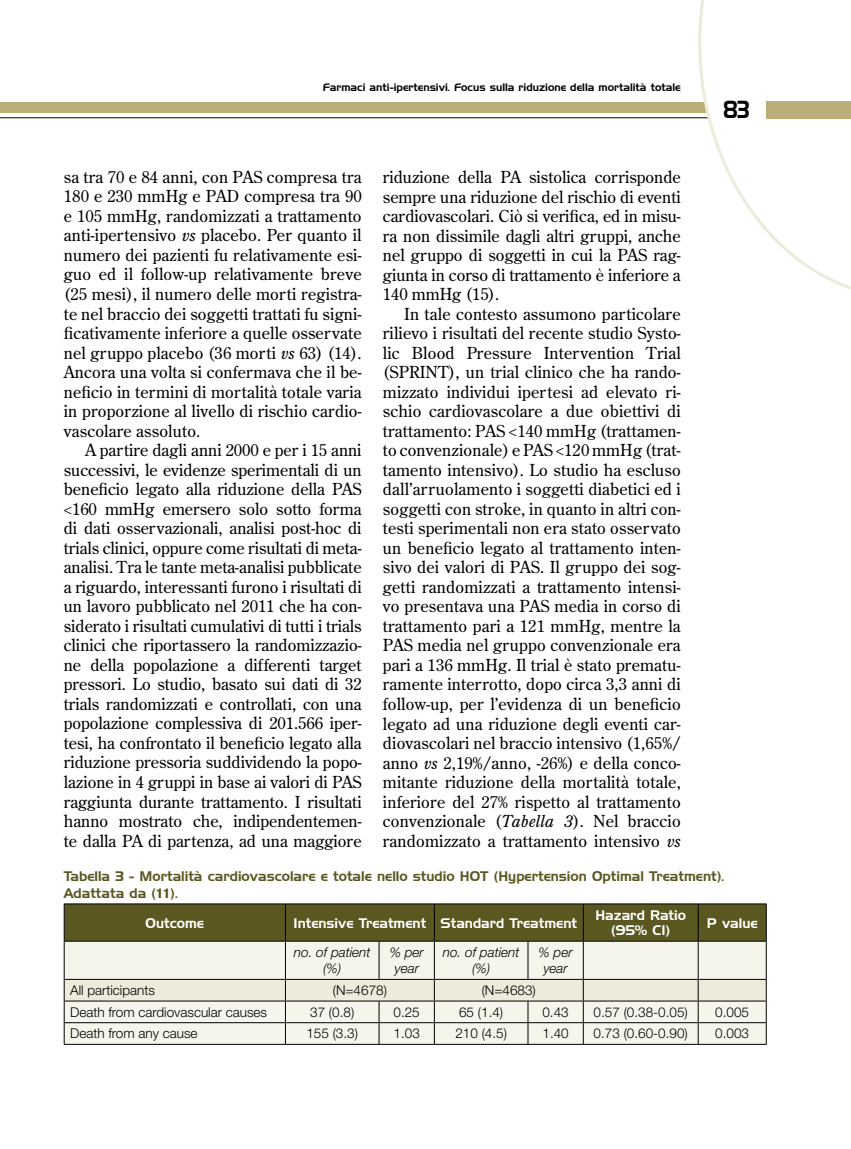
<style>
.page{position:relative;width:851px;height:1149px;background:#fff}
.page>*{position:absolute;margin:0;border:0;box-sizing:border-box;transform-origin:0 0}
.t1{font:24px "Handel Gothic BT";color:#000;scale:.8 1}
.t2{font:16.5px/19.5px "Century Old Style Std";letter-spacing:.01em;color:#000;text-align:justify}
.t3{font:300 13.5px "Helvetica Neue LT Std";color:#000}
.t4{font:13.5px/16.5px "Handel Gothic BT";color:#5a5721}
.t5{font:13.5px/15px "Handel Gothic BT";color:#fff;text-align:center}
.t6{font:italic 300 13.5px/16.5px "Helvetica Neue LT Std";color:#000;text-align:center}
.t7{font:10.5px "Handel Gothic BT";color:#000}
.s1{font-style:italic}
.s2{font-family:"Helvetica Neue LT Std";font-weight:800;font-stretch:condensed}
</style>
<div class="page">
<hr style="left:0;top:117px;width:850px;height:1px;background:#000">
<div style="left:0;top:102px;width:850px;height:11px;background:#bbae78"></div>
<svg style="left:698px;top:0;width:152px;height:289px"></svg>
<div style="left:765px;top:101px;width:85px;height:17px;background:#bbae78"></div>
<div style="left:65px;top:904px;width:700px;height:36px;background:#5a5721"></div>
<div style="left:65px;top:941px;width:700px;height:37px;background:#f6f5ec"></div>
<hr style="left:64px;top:903px;width:221px;height:1px;background:#000">
<hr style="left:64px;top:904px;width:1px;height:36px;background:#000">
<hr style="left:285px;top:903px;width:94px;height:1px;background:#000">
<hr style="left:285px;top:904px;width:1px;height:36px;background:#000">
<hr style="left:379px;top:903px;width:55px;height:1px;background:#000">
<hr style="left:434px;top:903px;width:94px;height:1px;background:#000">
<hr style="left:434px;top:904px;width:1px;height:36px;background:#000">
<hr style="left:528px;top:903px;width:55px;height:1px;background:#000">
<hr style="left:583px;top:903px;width:115px;height:1px;background:#000">
<hr style="left:583px;top:904px;width:1px;height:36px;background:#000">
<hr style="left:698px;top:903px;width:68px;height:1px;background:#000">
<hr style="left:697px;top:904px;width:1px;height:36px;background:#000">
<hr style="left:765px;top:904px;width:1px;height:36px;background:#000">
<hr style="left:64px;top:940px;width:221px;height:1px;background:#000">
<hr style="left:64px;top:941px;width:1px;height:37px;background:#000">
<hr style="left:285px;top:940px;width:94px;height:1px;background:#000">
<hr style="left:285px;top:941px;width:1px;height:37px;background:#000">
<hr style="left:379px;top:940px;width:55px;height:1px;background:#000">
<hr style="left:378px;top:941px;width:1px;height:37px;background:#000">
<hr style="left:434px;top:940px;width:94px;height:1px;background:#000">
<hr style="left:434px;top:941px;width:1px;height:37px;background:#000">
<hr style="left:528px;top:940px;width:55px;height:1px;background:#000">
<hr style="left:527px;top:941px;width:1px;height:37px;background:#000">
<hr style="left:583px;top:940px;width:115px;height:1px;background:#000">
<hr style="left:583px;top:941px;width:1px;height:37px;background:#000">
<hr style="left:698px;top:940px;width:68px;height:1px;background:#000">
<hr style="left:697px;top:941px;width:1px;height:37px;background:#000">
<hr style="left:765px;top:941px;width:1px;height:37px;background:#000">
<hr style="left:64px;top:978px;width:221px;height:1px;background:#000">
<hr style="left:285px;top:978px;width:94px;height:1px;background:#000">
<hr style="left:379px;top:978px;width:55px;height:1px;background:#000">
<hr style="left:434px;top:978px;width:94px;height:1px;background:#000">
<hr style="left:528px;top:978px;width:55px;height:1px;background:#000">
<hr style="left:583px;top:978px;width:115px;height:1px;background:#000">
<hr style="left:698px;top:978px;width:68px;height:1px;background:#000">
<svg style="left:64px;top:979px;width:702px;height:64px;background:#e5e4d9"></svg>
<hr style="left:64px;top:1043px;width:221px;height:1px;background:#000">
<hr style="left:285px;top:1043px;width:94px;height:1px;background:#000">
<hr style="left:379px;top:1043px;width:55px;height:1px;background:#000">
<hr style="left:434px;top:1043px;width:94px;height:1px;background:#000">
<hr style="left:528px;top:1043px;width:55px;height:1px;background:#000">
<hr style="left:583px;top:1043px;width:115px;height:1px;background:#000">
<hr style="left:698px;top:1043px;width:68px;height:1px;background:#000">
<p class="t7" style="left:323px;top:81px;width:359px">Farmaci anti-ipertensivi. Focus sulla riduzione della mortalità totale</p>
<h1 class="t1" style="left:723px;top:95px;width:34px">83</h1>
<p class="t2" style="left:383px;top:167px;width:299px">riduzione della PA sistolica corrisponde sempre una riduzione del rischio di eventi cardiovascolari. Ciò si verifica, ed in misu&shy;ra non dissimile dagli altri gruppi, anche nel gruppo di soggetti in cui la PAS rag&shy;giunta in corso di trattamento è inferiore a 140 mmHg (15).</p>
<p class="t2" style="left:383px;top:303px;width:299px;text-indent:21px">In tale contesto assumono particolare rilievo i risultati del recente studio Systo&shy;lic Blood Pressure Intervention Trial (SPRINT), un trial clinico che ha rando&shy;mizzato individui ipertesi ad elevato ri&shy;schio cardiovascolare a due obiettivi di trattamento: PAS &lt;140 mmHg (trattamen&shy;to convenzionale) e PAS &lt;120 mmHg (trat&shy;tamento intensivo). Lo studio ha escluso dall’arruolamento i soggetti diabetici ed i soggetti con stroke, in quanto in altri con&shy;testi sperimentali non era stato osservato un beneficio legato al trattamento inten&shy;sivo dei valori di PAS. Il gruppo dei sog&shy;getti randomizzati a trattamento intensi&shy;vo presentava una PAS media in corso di trattamento pari a 121 mmHg, mentre la PAS media nel gruppo convenzionale era pari a 136 mmHg. Il trial è stato prematu&shy;ramente interrotto, dopo circa 3,3 anni di follow-up, per l’evidenza di un beneficio legato ad una riduzione degli eventi car&shy;diovascolari nel braccio intensivo (1,65%/ anno <span class="s1">vs</span> 2,19%/anno, -26%) e della conco&shy;mitante riduzione della mortalità totale, inferiore del 27% rispetto al trattamento convenzionale (<span class="s1">Tabella 3</span>). Nel braccio randomizzato a trattamento intensivo <span class="s1">vs</span></p>
<p class="t4" style="left:64px;top:867px;width:661px">Tabella 3 - Mortalità cardiovascolare e totale nello studio HOT (Hypertension Optimal Treatment).<br>Adattata da (<span class="s2">11</span>).</p>
<p class="t5" style="left:145px;top:915px;width:60px">Outcome</p>
<p class="t5" style="left:293px;top:915px;width:285px">Intensive Treatment Standard Treatment</p>
<p class="t5" style="left:595px;top:907px;width:92px">Hazard Ratio (95% CI)</p>
<p class="t5" style="left:706px;top:915px;width:52px">P value</p>
<p class="t6" style="left:294px;top:943px;width:78px">no. of patient (%)</p>
<p class="t6" style="left:389px;top:943px;width:36px">% per year</p>
<p class="t6" style="left:443px;top:943px;width:78px">no. of patient (%)</p>
<p class="t6" style="left:538px;top:943px;width:36px">% per year</p>
<p class="t3" style="left:70px;top:981px;width:86px">All participants</p>
<p class="t3" style="left:333px;top:981px;width:56px">(N=4678)</p>
<p class="t3" style="left:481px;top:981px;width:56px">(N=4683)</p>
<p class="t3" style="left:70px;top:1003px;width:198px">Death from cardiovascular causes</p>
<p class="t3" style="left:310px;top:1003px;width:46px">37 (0.8)</p>
<p class="t3" style="left:393px;top:1003px;width:28px">0.25</p>
<p class="t3" style="left:459px;top:1003px;width:46px">65 (1.4)</p>
<p class="t3" style="left:542px;top:1003px;width:28px">0.43</p>
<p class="t3" style="left:593px;top:1003px;width:96px">0.57 (0.38-0.05)</p>
<p class="t3" style="left:715px;top:1003px;width:35px">0.005</p>
<p class="t3" style="left:70px;top:1024px;width:129px">Death from any cause</p>
<p class="t3" style="left:306px;top:1024px;width:53px">155 (3.3)</p>
<p class="t3" style="left:393px;top:1024px;width:28px">1.03</p>
<p class="t3" style="left:455px;top:1024px;width:53px">210 (4.5)</p>
<p class="t3" style="left:542px;top:1024px;width:28px">1.40</p>
<p class="t3" style="left:593px;top:1024px;width:96px">0.73 (0.60-0.90)</p>
<p class="t3" style="left:715px;top:1024px;width:35px">0.003</p>
<p class="t2" style="left:64px;top:167px;width:299px">sa tra 70 e 84 anni, con PAS compresa tra 180 e 230 mmHg e PAD compresa tra 90 e 105 mmHg, randomizzati a trattamento anti-ipertensivo <span class="s1">vs</span> placebo. Per quanto il numero dei pazienti fu relativamente esi&shy;guo ed il follow-up relativamente breve (25 mesi), il numero delle morti registra&shy;te nel braccio dei soggetti trattati fu signi&shy;ficativamente inferiore a quelle osservate nel gruppo placebo (36 morti <span class="s1">vs</span> 63) (14).<br>Ancora una volta si confermava che il be&shy;neficio in termini di mortalità totale varia in proporzione al livello di rischio cardio&shy;vascolare assoluto.</p>
<p class="t2" style="left:64px;top:440px;width:299px;text-indent:21px">A partire dagli anni 2000 e per i 15 anni successivi, le evidenze sperimentali di un beneficio legato alla riduzione della PAS &lt;160 mmHg emersero solo sotto forma di dati osservazionali, analisi post-hoc di trials clinici, oppure come risultati di meta&shy;analisi. Tra le tante meta-analisi pubblicate a riguardo, interessanti furono i risultati di un lavoro pubblicato nel 2011 che ha con&shy;siderato i risultati cumulativi di tutti i trials clinici che riportassero la randomizzazio&shy;ne della popolazione a differenti target pressori. Lo studio, basato sui dati di 32 trials randomizzati e controllati, con una popolazione complessiva di 201.566 iper&shy;tesi, ha confrontato il beneficio legato alla riduzione pressoria suddividendo la popo&shy;lazione in 4 gruppi in base ai valori di PAS raggiunta durante trattamento. I risultati hanno mostrato che, indipendentemen&shy;te dalla PA di partenza, ad una maggiore</p>
</div>
